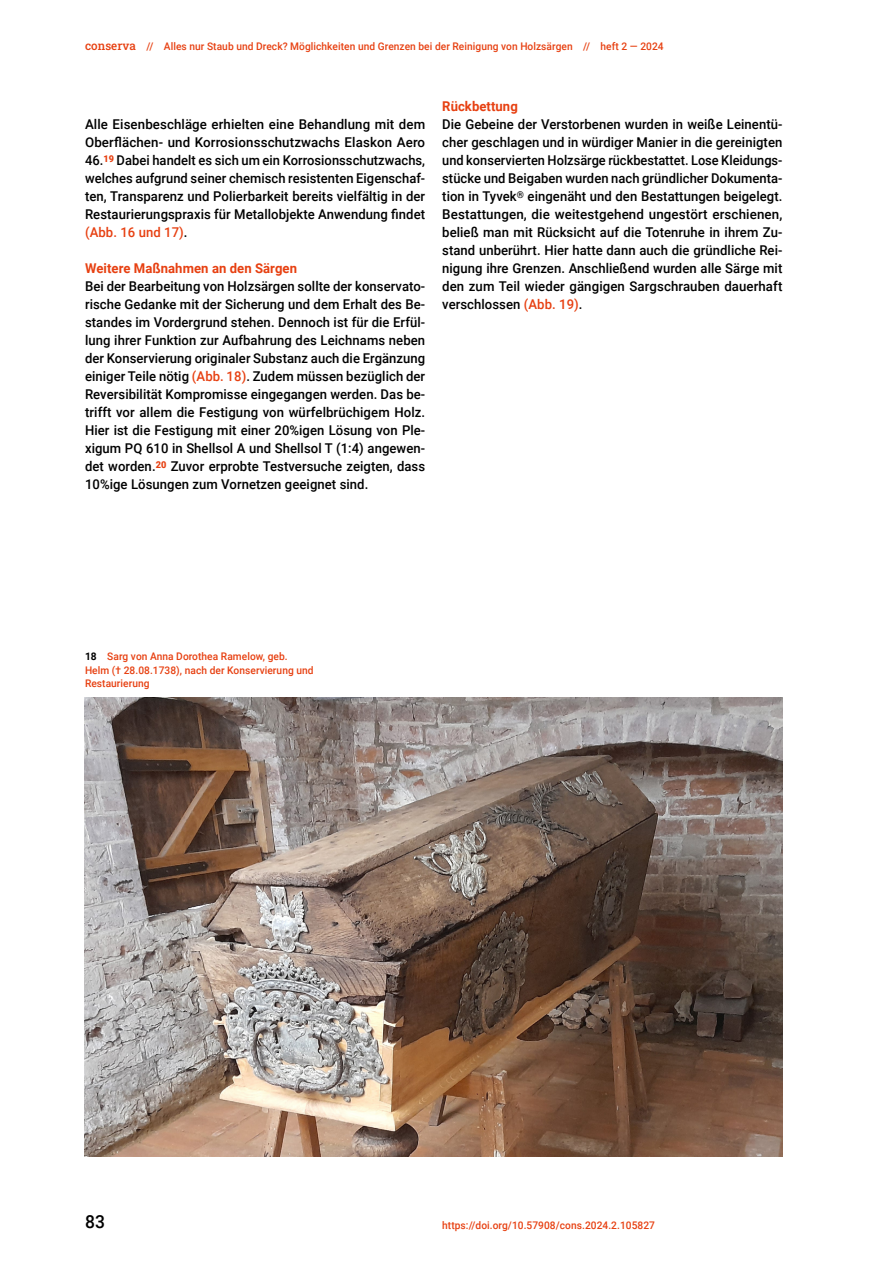
<style>
.page{position:relative;width:893px;height:1263px;background:#fff}
.page>*{position:absolute;margin:0;border:0;box-sizing:border-box;transform-origin:0 0}
.t1{font:500 18px "Roboto";color:#000}
.wild_009_flies{font:500 13.5px/18px "Roboto";letter-spacing:.005em;color:#000;text-align:justify}
.wild_009_HeadAmText{font:700 13.5px "Roboto";letter-spacing:.005em;color:#e74011}
.wild_007_BU{font:500 10.5px/13.5px "Roboto";letter-spacing:.005em;color:#e74011}
.s1{font-family:"Roboto Slab";font-size:12px}
.s2{color:#e74011}
.s3{font-weight:700;color:#000}
</style>
<div class="page">
<img style="left:85px;top:697px;width:697px;height:460px">
<p class="wild_007_BU" style="left:85px;top:39px;width:580px"><span class="s1">conserva</span> // Alles nur Staub und Dreck? Möglichkeiten und Grenzen bei der Reinigung von Holzsärgen // heft 2 — 2024</p>
<p class="wild_009_flies" style="left:85px;top:115px;width:342px">Alle Eisenbeschläge erhielten eine Behandlung mit dem Oberflächen- und Korrosionsschutzwachs Elaskon Aero 46.<sup>19</sup> Dabei handelt es sich um ein Korrosionsschutzwachs, welches aufgrund seiner chemisch resistenten Eigenschaf&shy;ten, Transparenz und Polierbarkeit bereits vielfältig in der Restaurierungspraxis für Metallobjekte Anwendung findet <span class="s2">(Abb. 16 und 17)</span>.</p>
<p class="wild_009_HeadAmText" style="left:85px;top:259px;width:214px">Weitere Maßnahmen an den Särgen</p>
<p class="wild_009_flies" style="left:85px;top:277px;width:342px">Bei der Bearbeitung von Holzsärgen sollte der konservato&shy;rische Gedanke mit der Sicherung und dem Erhalt des Be&shy;standes im Vordergrund stehen. Dennoch ist für die Erfül&shy;lung ihrer Funktion zur Aufbahrung des Leichnams neben der Konservierung originaler Substanz auch die Ergänzung einiger Teile nötig <span class="s2">(Abb. 18)</span>. Zudem müssen bezüglich der Reversibilität Kompromisse eingegangen werden. Das be&shy;trifft vor allem die Festigung von würfelbrüchigem Holz.<br>Hier ist die Festigung mit einer 20%igen Lösung von Ple&shy;xigum PQ 610 in Shellsol A und Shellsol T (1:4) angewen&shy;det worden.<sup>20</sup> Zuvor erprobte Testversuche zeigten, dass 10%ige Lösungen zum Vornetzen geeignet sind.</p>
<p class="wild_009_HeadAmText" style="left:442px;top:97px;width:77px">Rückbettung</p>
<p class="wild_009_flies" style="left:442px;top:115px;width:342px">Die Gebeine der Verstorbenen wurden in weiße Leinentü&shy;cher geschlagen und in würdiger Manier in die gereinigten und konservierten Holzsärge rückbestattet. Lose Kleidungs&shy;stücke und Beigaben wurden nach gründlicher Dokumenta&shy;tion in Tyvek<sup>®</sup> eingenäht und den Bestattungen beigelegt.<br>Bestattungen, die weitestgehend ungestört erschienen, beließ man mit Rücksicht auf die Totenruhe in ihrem Zu&shy;stand unberührt. Hier hatte dann auch die gründliche Rei&shy;nigung ihre Grenzen. Anschließend wurden alle Särge mit den zum Teil wieder gängigen Sargschrauben dauerhaft verschlossen <span class="s2">(Abb. 19)</span>.</p>
<p class="wild_007_BU" style="left:85px;top:649px;width:230px"><span class="s3">18</span> Sarg von Anna Dorothea Ramelow, geb.<br>Helm († 28.08.1738), nach der Konservierung und<br>Restaurierung</p>
<h1 class="t1" style="left:85px;top:1209px;width:21px">83</h1>
<p class="wild_007_BU" style="left:442px;top:1218px;width:214px">https://doi.org/10.57908/cons.2024.2.105827</p>
</div>
